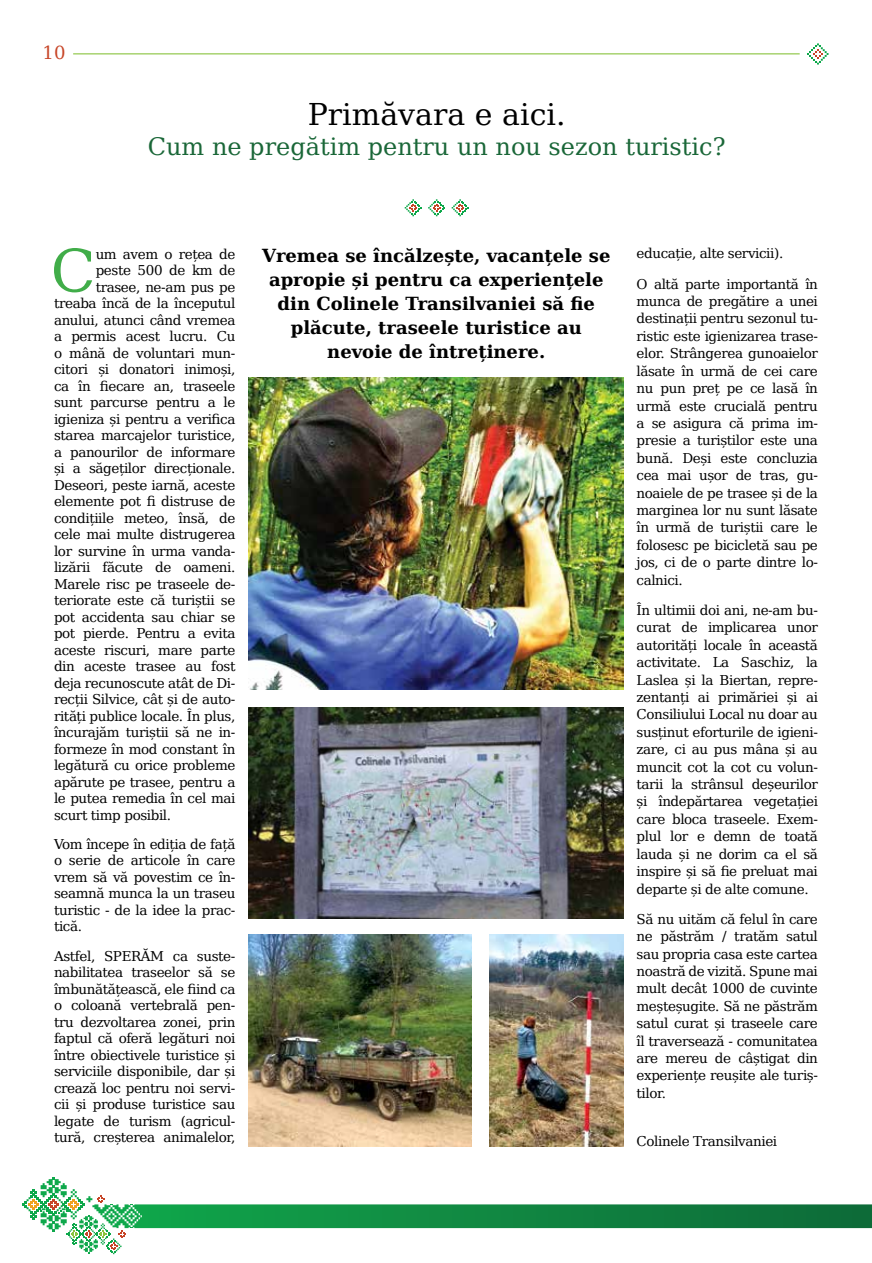
<style>
.page{position:relative;width:872px;height:1263px;background:#fff}
.page>*{position:absolute;margin:0;border:0;box-sizing:border-box;transform-origin:0 0}
.t1{font:58.8px "DejaVu Serif";color:#41ad49}
.t2{font:30px "DejaVu Serif";color:#000}
.t3{font:24px "DejaVu Serif";color:#1a6738}
.t4{font:700 18px/24px "DejaVu Serif";color:#000;text-align:center}
.t5{font:18px "DejaVu Serif";color:#c74527}
.t6{font:13.5px/17.4px "DejaVu Serif";letter-spacing:-.03em;color:#000;text-align:justify}
</style>
<div class="page">
<svg style="left:23px;top:1177px;width:849px;height:77px"></svg>
<svg style="left:807px;top:43px;width:21px;height:22px"></svg>
<hr style="left:73px;top:53px;width:726px;height:1px;background:#8ac440">
<svg style="left:405px;top:199px;width:17px;height:17px"></svg>
<svg style="left:428px;top:199px;width:17px;height:17px"></svg>
<svg style="left:451px;top:199px;width:17px;height:17px"></svg>
<img style="left:248px;top:378px;width:376px;height:311px">
<img style="left:248px;top:707px;width:376px;height:211px">
<img style="left:248px;top:935px;width:223px;height:211px">
<img style="left:489px;top:935px;width:135px;height:211px">
<h3 class="t5" style="left:43px;top:39px;width:24px">10</h3>
<h2 class="t2" style="left:308px;top:92px;width:259px">Primăvara e aici.</h2>
<h3 class="t3" style="left:148px;top:128px;width:579px">Cum ne pregătim pentru un nou sezon turistic?</h3>
<h1 class="t1" style="left:51px;top:226px;width:46px">C</h1>
<p class="t6" style="left:96px;top:245px;width:141px">um avem o rețea de</p>
<p class="t6" style="left:96px;top:261px;width:141px">peste 500 de km de</p>
<p class="t6" style="left:96px;top:278px;width:141px">trasee, ne-am pus pe</p>
<p class="t6" style="left:54px;top:294px;width:183px">treaba încă de la începutul</p>
<p class="t6" style="left:54px;top:311px;width:183px">anului, atunci când vremea</p>
<p class="t6" style="left:54px;top:327px;width:183px">a permis acest lucru. Cu</p>
<p class="t6" style="left:54px;top:344px;width:183px">o mână de voluntari mun-</p>
<p class="t6" style="left:54px;top:360px;width:183px">citori și donatori inimoși,</p>
<p class="t6" style="left:54px;top:377px;width:183px">ca în fiecare an, traseele</p>
<p class="t6" style="left:54px;top:393px;width:183px">sunt parcurse pentru a le</p>
<p class="t6" style="left:54px;top:410px;width:183px">igieniza și pentru a verifica</p>
<p class="t6" style="left:54px;top:426px;width:183px">starea marcajelor turistice,</p>
<p class="t6" style="left:54px;top:443px;width:183px">a panourilor de informare</p>
<p class="t6" style="left:54px;top:459px;width:183px">și a săgeților direcționale.</p>
<p class="t6" style="left:54px;top:476px;width:183px">Deseori, peste iarnă, aceste</p>
<p class="t6" style="left:54px;top:492px;width:183px">elemente pot fi distruse de</p>
<p class="t6" style="left:54px;top:509px;width:183px">condițiile meteo, însă, de</p>
<p class="t6" style="left:54px;top:525px;width:183px">cele mai multe distrugerea</p>
<p class="t6" style="left:54px;top:542px;width:183px">lor survine în urma vanda-</p>
<p class="t6" style="left:54px;top:558px;width:183px">lizării făcute de oameni.</p>
<p class="t6" style="left:54px;top:575px;width:183px">Marele risc pe traseele de-</p>
<p class="t6" style="left:54px;top:591px;width:183px">teriorate este că turiștii se</p>
<p class="t6" style="left:54px;top:608px;width:183px">pot accidenta sau chiar se</p>
<p class="t6" style="left:54px;top:624px;width:183px">pot pierde. Pentru a evita</p>
<p class="t6" style="left:54px;top:641px;width:183px">aceste riscuri, mare parte</p>
<p class="t6" style="left:54px;top:657px;width:183px">din aceste trasee au fost</p>
<p class="t6" style="left:54px;top:674px;width:183px">deja recunoscute atât de Di-</p>
<p class="t6" style="left:54px;top:690px;width:183px">recții Silvice, cât și de auto-</p>
<p class="t6" style="left:54px;top:707px;width:183px">rități publice locale. În plus,</p>
<p class="t6" style="left:54px;top:723px;width:183px">încurajăm turiștii să ne in-</p>
<p class="t6" style="left:54px;top:740px;width:183px">formeze în mod constant în</p>
<p class="t6" style="left:54px;top:756px;width:183px">legătură cu orice probleme</p>
<p class="t6" style="left:54px;top:773px;width:183px">apărute pe trasee, pentru a</p>
<p class="t6" style="left:54px;top:789px;width:183px">le putea remedia în cel mai</p>
<p class="t6" style="left:54px;top:806px;width:119px">scurt timp posibil.</p>
<p class="t6" style="left:54px;top:835px;width:183px;line-height:16.5px">Vom începe în ediția de față o serie de articole în care vrem să vă povestim ce în&shy;seamnă munca la un traseu turistic - de la idee la prac&shy;tică.</p>
<p class="t6" style="left:54px;top:947px;width:183px;line-height:16.5px">Astfel, SPERĂM ca suste&shy;nabilitatea traseelor să se îmbunătățească, ele fiind ca o coloană vertebrală pen&shy;tru dezvoltarea zonei, prin faptul că oferă legături noi între obiectivele turistice și serviciile disponibile, dar și crează loc pentru noi servi&shy;cii și produse turistice sau legate de turism (agricul&shy;tură, creșterea animalelor,</p>
<h3 class="t4" style="left:262px;top:243px;width:350px">Vremea se încălzește, vacanțele se apropie și pentru ca experiențele din Colinele Transilvaniei să fie plăcute, traseele turistice au nevoie de întreținere.</h3>
<p class="t6" style="left:636px;top:245px;width:148px">educație, alte servicii).</p>
<p class="t6" style="left:636px;top:275px;width:183px">O altă parte importantă în munca de pregătire a unei destinații pentru sezonul tu&shy;ristic este igienizarea trase&shy;elor. Strângerea gunoaielor lăsate în urmă de cei care nu pun preț pe ce lasă în urmă este crucială pentru a se asigura că prima im&shy;presie a turiștilor este una bună. Deși este concluzia cea mai ușor de tras, gu&shy;noaiele de pe trasee și de la marginea lor nu sunt lăsate în urmă de turiștii care le folosesc pe bicicletă sau pe jos, ci de o parte dintre lo&shy;calnici.</p>
<p class="t6" style="left:636px;top:601px;width:183px">În ultimii doi ani, ne-am bu&shy;curat de implicarea unor autorități locale în această activitate. La Saschiz, la Laslea și la Biertan, repre&shy;zentanți ai primăriei și ai Consiliului Local nu doar au susținut eforturile de igieni&shy;zare, ci au pus mâna și au muncit cot la cot cu volun&shy;tarii la strânsul deșeurilor și îndepărtarea vegetației care bloca traseele. Exem&shy;plul lor e demn de toată lauda și ne dorim ca el să inspire și să fie preluat mai departe și de alte comune.</p>
<p class="t6" style="left:636px;top:910px;width:183px">Să nu uităm că felul în care ne păstrăm / tratăm satul sau propria casa este cartea noastră de vizită. Spune mai mult decât 1000 de cuvinte meșteșugite. Să ne păstrăm satul curat și traseele care îl traversează - comunitatea are mereu de câștigat din experiențe reușite ale turiș&shy;tilor.</p>
<p class="t6" style="left:636px;top:1132px;width:142px">Colinele Transilvaniei</p>
</div>
